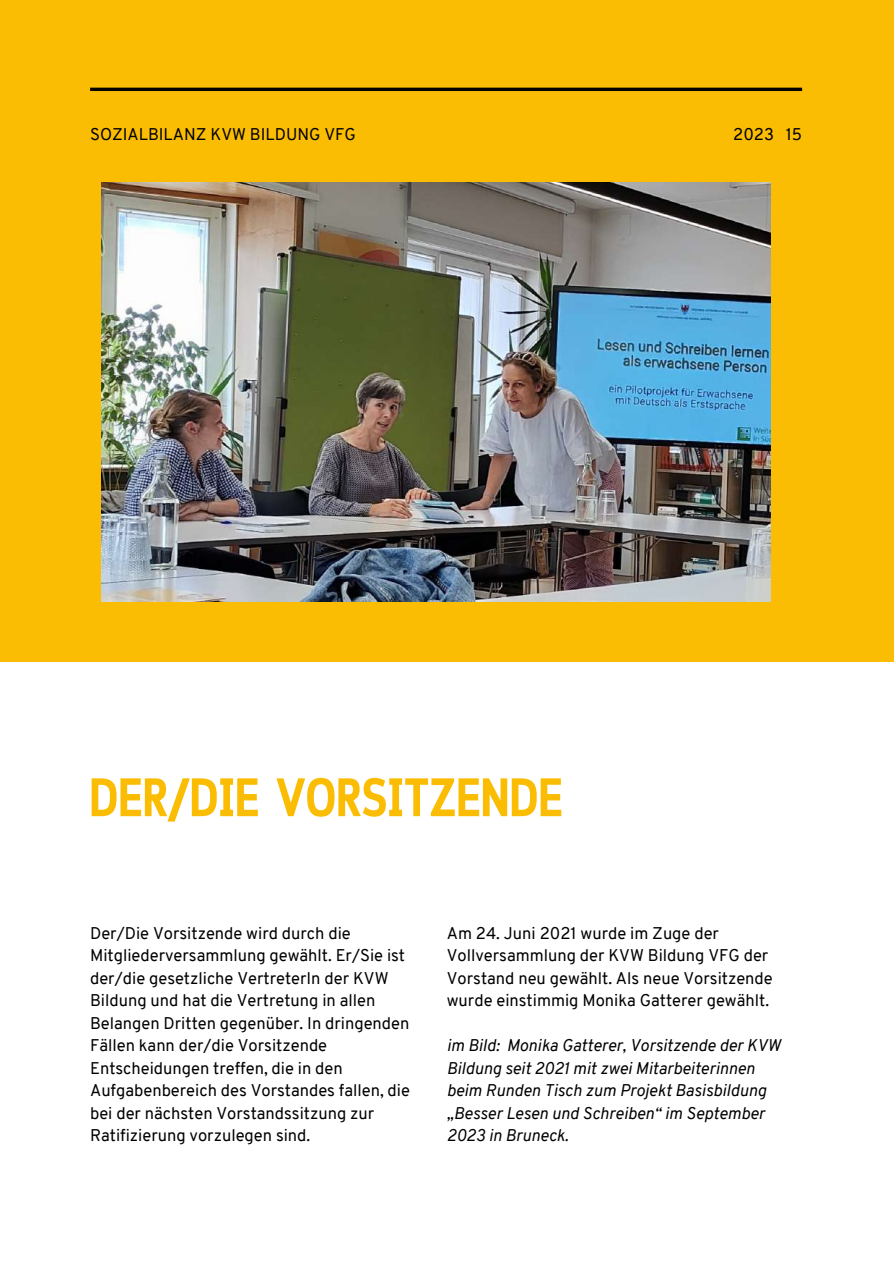
<style>
.page{position:relative;width:894px;height:1264px;background:#fff}
.page>*{position:absolute;margin:0;border:0;box-sizing:border-box;transform-origin:0 0}
.t1{font:700 54px "Cloud Cond";color:#fbbd03}
.t2{font:16.5px/22.5px "Overpass";color:#000001}
.t3{font:italic 16.5px/22.5px "Overpass";color:#000001}
.t4{font:16.5px "Overpass";color:#000}
</style>
<div class="page">
<div style="left:0;top:0;width:893px;height:1263px;background:#fbbd03"></div>
<div style="left:0;top:662px;width:893px;height:601px;background:#fff"></div>
<hr style="left:90px;top:88px;width:711px;height:3px;background:#000">
<img style="left:102px;top:182px;width:668px;height:420px">
<p class="t4" style="left:90px;top:127px;width:267px">SOZIALBILANZ KVW BILDUNG VFG</p>
<p class="t4" style="left:733px;top:127px;width:70px">2023 15</p>
<h1 class="t1" style="left:89px;top:776px;width:474px">DER/DIE VORSITZENDE</h1>
<p class="t2" style="left:90px;top:923px;width:321px">Der/Die Vorsitzende wird durch die Mitgliederversammlung gewählt. Er/Sie ist der/die gesetzliche VertreterIn der KVW Bildung und hat die Vertretung in allen Belangen Dritten gegenüber. In dringenden Fällen kann der/die Vorsitzende Entscheidungen treffen, die in den Aufgabenbereich des Vorstandes fallen, die bei der nächsten Vorstandssitzung zur Ratifizierung vorzulegen sind.</p>
<p class="t2" style="left:446px;top:923px;width:327px">Am 24. Juni 2021 wurde im Zuge der Vollversammlung der KVW Bildung VFG der Vorstand neu gewählt. Als neue Vorsitzende wurde einstimmig Monika Gatterer gewählt.</p>
<p class="t3" style="left:446px;top:1035px;width:335px">im Bild: Monika Gatterer, Vorsitzende der KVW Bildung seit 2021 mit zwei Mitarbeiterinnen beim Runden Tisch zum Projekt Basisbildung „Besser Lesen und Schreiben“ im September 2023 in Bruneck.</p>
</div>
